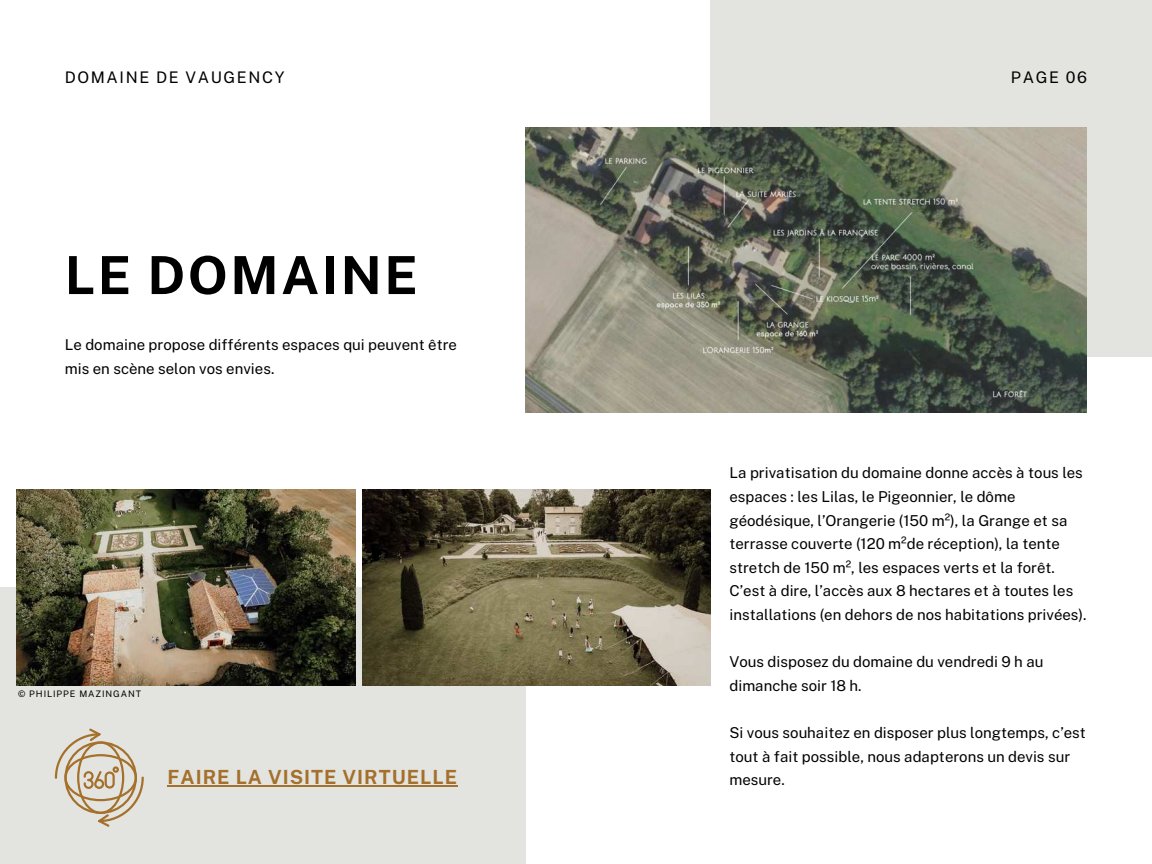
<style>
.page{position:relative;width:1152px;height:864px;background:#fff}
.page>*{position:absolute;margin:0;border:0;box-sizing:border-box;transform-origin:0 0}
.t1{font:700 52.5px "Public Sans";letter-spacing:.05em;color:#000}
.t2{font:700 19.5px "Public Sans";letter-spacing:.05em;color:#a4702b}
.t3{font:16.05px "Public Sans";letter-spacing:.1em;color:#000}
.t4{font:15px/23.5px "Public Sans";color:#000}
.t5{font:9px "Public Sans";letter-spacing:.1em;color:#000}
</style>
<div class="page">
<div style="left:0;top:588px;width:526px;height:276px;background:#e3e4e0"></div>
<img style="left:17px;top:490px;width:338px;height:196px">
<img style="left:363px;top:490px;width:347px;height:196px">
<div style="left:711px;top:0;width:441px;height:357px;background:#e3e4e0"></div>
<img style="left:526px;top:127px;width:561px;height:286px">
<svg style="left:55px;top:728px;width:89px;height:99px"></svg>
<hr style="left:168px;top:785px;width:290px;height:2px;background:#a4702b">
<p class="t3" style="left:65px;top:65px;width:221px">DOMAINE DE VAUGENCY</p>
<p class="t3" style="left:1011px;top:65px;width:78px">PAGE 06</p>
<h1 class="t1" style="left:65px;top:237px;width:354px">LE DOMAINE</h1>
<p class="t4" style="left:65px;top:332px;width:394px">Le domaine propose différents espaces qui peuvent être mis en scène selon vos envies.</p>
<p class="t5" style="left:18px;top:687px;width:125px">© PHILIPPE MAZINGANT</p>
<h2 class="t2" style="left:168px;top:763px;width:291px">FAIRE LA VISITE VIRTUELLE</h2>
<p class="t4" style="left:729px;top:460px;width:359px">La privatisation du domaine donne accès à tous les espaces : les Lilas, le Pigeonnier, le dôme géodésique, l’Orangerie (150 m²), la Grange et sa terrasse couverte (120 m²de réception), la tente stretch de 150 m², les espaces verts et la forêt.<br>C’est à dire, l’accès aux 8 hectares et à toutes les installations (en dehors de nos habitations privées).</p>
<p class="t4" style="left:729px;top:649px;width:315px">Vous disposez du domaine du vendredi 9 h au dimanche soir 18 h.</p>
<p class="t4" style="left:729px;top:720px;width:358px">Si vous souhaitez en disposer plus longtemps, c’est tout à fait possible, nous adapterons un devis sur mesure.</p>
</div>
